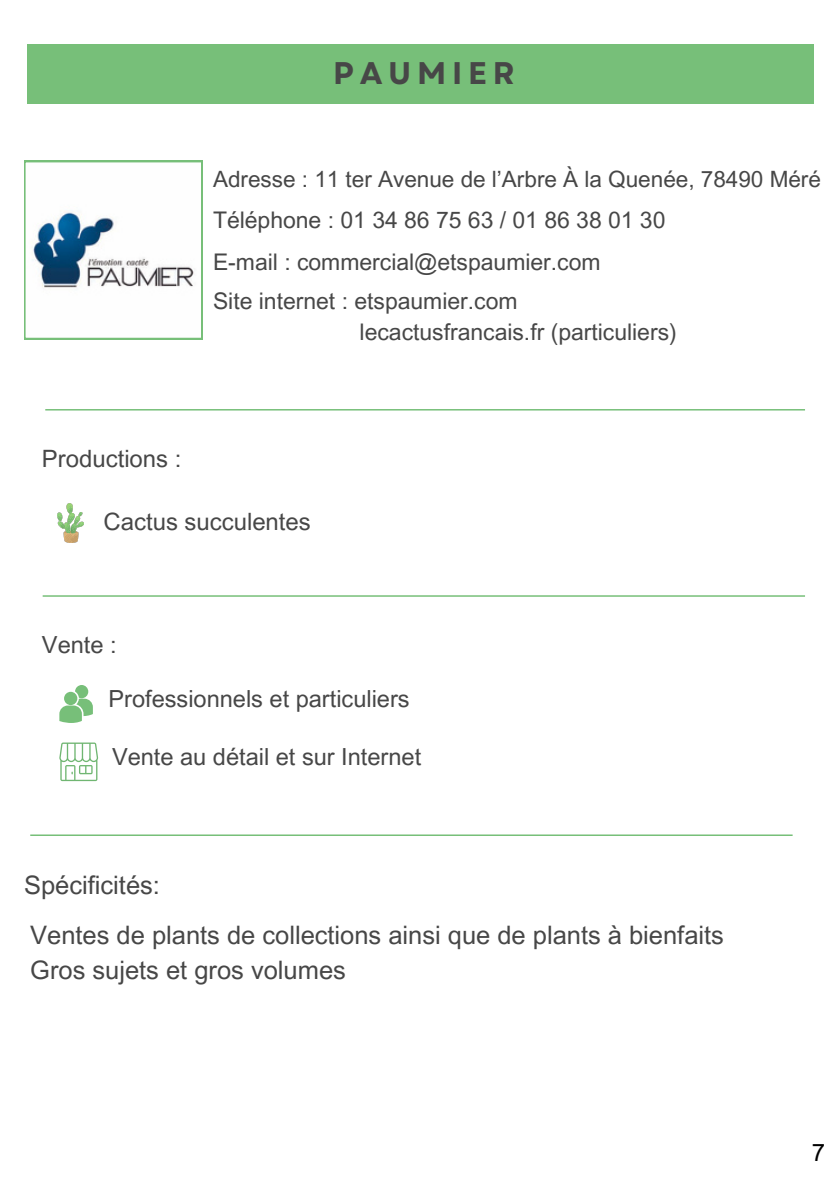
<style>
.page{position:relative;width:839px;height:1191px;background:#fff}
.page>*{position:absolute;margin:0;border:0;box-sizing:border-box;transform-origin:0 0}
.t1{font:700 31.2px "Garet";letter-spacing:.185em;color:#474747}
.t2{font:25.4px/34.8px "Arial MT Pro";color:#474747}
.t3{font:24px "Arial MT Pro";color:#000}
.t4{font:23.8px "Arial MT Pro";color:#474747}
.t5{font:23.6px "Arial MT Pro";color:#474747}
.t6{font:23px/31.2px "Arial MT Pro";color:#474747}
.t7{font:22.4px "Arial MT Pro";color:#474747}
</style>
<div class="page">
<div style="left:28px;top:45px;width:785px;height:59px;background:#77bf79"></div>
<hr style="left:45px;top:409px;width:760px;height:2px;background:#77bf79">
<hr style="left:43px;top:595px;width:762px;height:2px;background:#77bf79">
<svg style="left:24px;top:161px;width:178px;height:178px"></svg>
<hr style="left:30px;top:834px;width:762px;height:2px;background:#77bf79">
<svg style="left:59px;top:685px;width:33px;height:37px"></svg>
<svg style="left:59px;top:743px;width:39px;height:38px"></svg>
<img style="left:58px;top:503px;width:25px;height:39px">
<h2 class="t1" style="left:333px;top:51px;width:183px">PAUMIER</h2>
<h2 class="t7" style="left:213px;top:171px;width:609px">Adresse : 11 ter Avenue de l’Arbre À la Quenée, 78490 Méré</h2>
<h2 class="t6" style="left:213px;top:207px;width:454px">Téléphone : 01 34 86 75 63 / 01 86 38 01 30</h2>
<h2 class="t6" style="left:213px;top:249px;width:389px">E-mail : commercial@etspaumier.com</h2>
<h2 class="t6" style="left:359px;top:288px;width:318px;text-indent:-146px">Site internet : etspaumier.com lecactusfrancais.fr (particuliers)</h2>
<h2 class="t4" style="left:42px;top:449px;width:141px">Productions :</h2>
<p class="t4" style="left:104px;top:513px;width:209px">Cactus succulentes</p>
<h2 class="t5" style="left:42px;top:636px;width:76px">Vente :</h2>
<p class="t5" style="left:108px;top:690px;width:303px">Professionnels et particuliers</p>
<h2 class="t5" style="left:112px;top:748px;width:311px">Vente au détail et sur Internet</h2>
<p class="t2" style="left:24px;top:871px;width:137px">Spécificités:</p>
<p class="t2" style="left:30px;top:921px;width:695px">Ventes de plants de collections ainsi que de plants à bienfaits<br>Gros sujets et gros volumes</p>
<h2 class="t3" style="left:811px;top:1143px;width:15px">7</h2>
</div>
